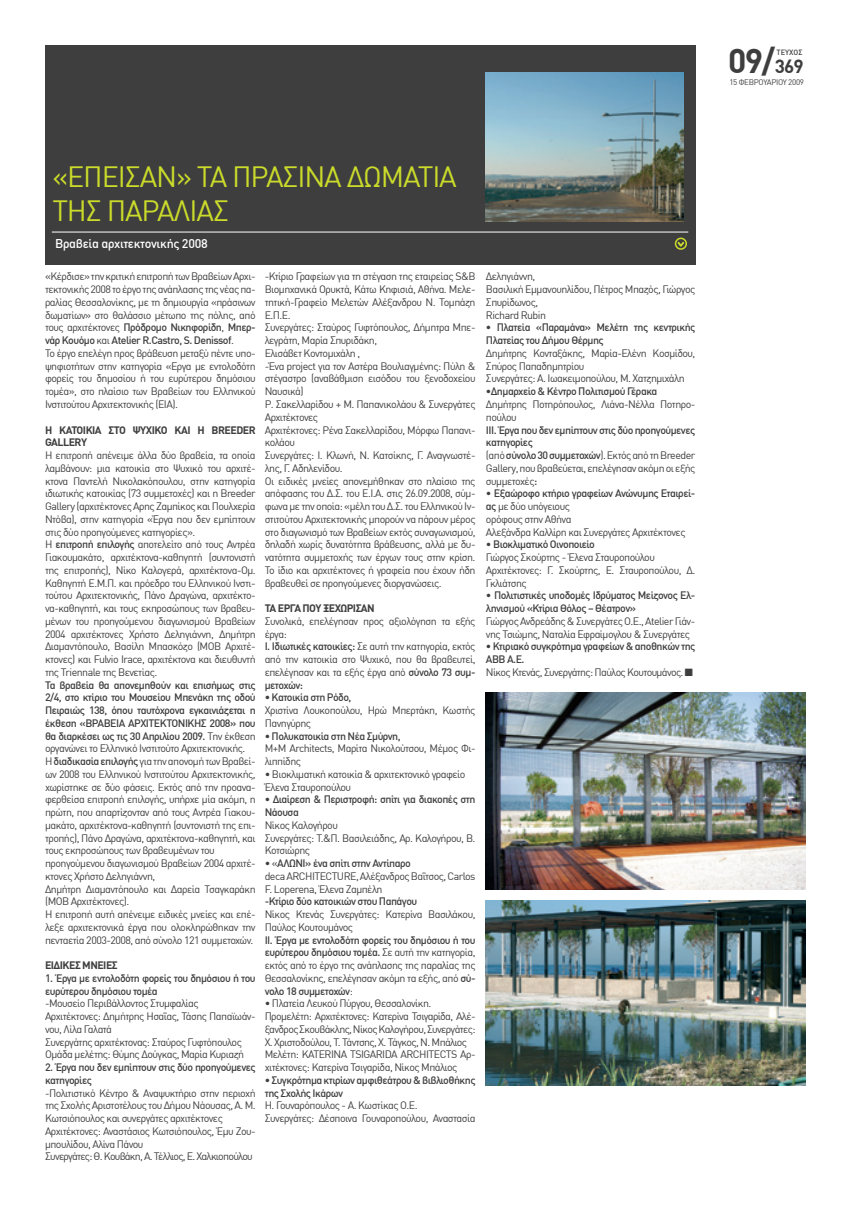
<style>
.page{position:relative;width:851px;height:1205px;background:#fff}
.page>*{position:absolute;margin:0;border:0;box-sizing:border-box;transform-origin:0 0}
.t1{font:700 33.75px "DIN Greek";color:#3e3e3f}
.t2{font:28.75px/34.5px "DIN Greek";letter-spacing:-.04em;color:#cadb2a}
.t3{font:500 12.5px "DIN Greek";letter-spacing:-.025em;color:#fff}
.t4{font:10.62px/12.8px "DIN Greek";letter-spacing:-.05em;color:#3e3e3f}
.t5{font:500 10.62px/12.8px "DIN Greek";letter-spacing:-.05em;color:#3e3e3f}
.t6{font:700 10.62px/12.8px "DIN Greek";letter-spacing:-.05em;color:#3e3e3f}
.t7{font:8px "DIN Greek";letter-spacing:-.04em;color:#3e3e3f}
.t8{font:500 7.5px "DIN Greek";color:#3e3e3f}
.s1{font-weight:500}
.s2{font-weight:400}
.s3{font-size:18.75px}
</style>
<div class="page">
<div style="left:45px;top:45px;width:650px;height:220px;background:#3e3e3f"></div>
<hr style="left:52px;top:232px;width:636px;height:1px;background:#fff">
<svg style="left:677px;top:241px;width:7px;height:6px"></svg>
<div style="left:674px;top:238px;width:13px;height:12px;border:2px solid #cadb2a;border-radius:50%"></div>
<img style="left:485px;top:73px;width:198px;height:148px">
<img style="left:486px;top:693px;width:319px;height:196px">
<img style="left:486px;top:900px;width:319px;height:185px">
<h2 class="t2" style="left:52px;top:159px;width:406px">«ΕΠΕΙΣΑΝ» ΤΑ ΠΡΑΣΙΝΑ ΔΩΜΑΤΙΑ<br>ΤΗΣ ΠΑΡΑΛΙΑΣ</h2>
<p class="t3" style="left:55px;top:236px;width:154px">Βραβεία αρχιτεκτονικής 2008</p>
<p class="t4" style="left:45px;top:270px;width:212px">«Κέρδισε» την κριτική επιτροπή των Βραβείων Αρχι&shy;τεκτονικής 2008 το έργο της ανάπλασης της νέας πα&shy;ραλίας Θεσσαλονίκης, με τη δημιουργία «πράσινων δωματίων» στο θαλάσσιο μέτωπο της πόλης, από τους αρχιτέκτονες <span class="s1">Πρόδρομο Νικηφορίδη</span>, <span class="s1">Μπερ&shy;νάρ Κουόμο</span> και <span class="s1">Atelier R.Castro, S. Denissof</span>.<br>Το έργο επελέγη προς βράβευση μεταξύ πέντε υπο&shy;ψηφιοτήτων στην κατηγορία «Εργα με εντολοδότη φορείς του δημοσίου ή του ευρύτερου δημόσιου τομέα», στο πλαίσιο των Βραβείων του Ελληνικού Ινστιτούτου Αρχιτεκτονικής (ΕΙΑ).</p>
<p class="t6" style="left:45px;top:423px;width:212px">Η ΚΑΤΟΙΚΙΑ ΣΤΟ ΨΥΧΙΚΟ ΚΑΙ Η BREEDER<br>GALLERY</p>
<p class="t4" style="left:45px;top:449px;width:212px">Η επιτροπή απένειμε άλλα δύο βραβεία, τα οποία λαμβάνουν: μια κατοικία στο Ψυχικό του αρχιτέ&shy;κτονα Παντελή Νικολακόπουλου, στην κατηγορία ιδιωτικής κατοικίας (73 συμμετοχές) και η Breeder Gallery (αρχιτέκτονες Αρης Ζαμπίκος και Πουλχερία Ντόβα), στην κατηγορία «Έργα που δεν εμπίπτουν στις δύο προηγούμενες κατηγορίες».<br>Η <span class="s1">επιτροπή επιλογής</span> αποτελείτο από τους Αντρέα Γιακουμακάτο, αρχιτέκτονα-καθηγητή (συντονιστή της επιτροπής), Νίκο Καλογερά, αρχιτέκτονα-Ομ.<br>Καθηγητή Ε.Μ.Π. και πρόεδρο του Ελληνικού Ινστι&shy;τούτου Αρχιτεκτονικής, Πάνο Δραγώνα, αρχιτέκτο&shy;να-καθηγητή, και τους εκπροσώπους των βραβευ&shy;μένων του προηγούμενου διαγωνισμού Βραβείων 2004 αρχιτέκτονες Χρήστο Δεληγιάννη, Δημήτρη Διαμαντόπουλο, Βασίλη Μπασκόζο (ΜΟΒ Αρχιτέ&shy;κτονες) και Fulvio Irace, αρχιτέκτονα και διευθυντή της Triennale της Βενετίας.</p>
<p class="t4" style="left:45px;top:678px;width:212px"><span class="s1">Τα βραβεία θα απονεμηθούν και επισήμως στις 2/4, στο κτίριο του Μουσείου Μπενάκη της οδού Πειραιώς 138, όπου ταυτόχρονα εγκαινιάζεται η έκθεση «ΒΡΑΒΕΙΑ ΑΡΧΙΤΕΚΤΟΝΙΚΗΣ 2008» που θα διαρκέσει ως τις 30 Απριλίου 2009.</span> Την έκθεση οργανώνει το Ελληνικό Ινστιτούτο Αρχιτεκτονικής.<br>Η <span class="s1">διαδικασία επιλογής</span> για την απονομή των Βραβεί&shy;ων 2008 του Ελληνικού Ινστιτούτου Αρχιτεκτονικής, χωρίστηκε σε δύο φάσεις. Εκτός από την προανα&shy;φερθείσα επιτροπή επιλογής, υπήρχε μία ακόμη, η πρώτη, που απαρτίζονταν από τους Αντρέα Γιακου&shy;μακάτο, αρχιτέκτονα-καθηγητή (συντονιστή της επι&shy;τροπής), Πάνο Δραγώνα, αρχιτέκτονα-καθηγητή, και τους εκπροσώπους των βραβευμένων του προηγούμενου διαγωνισμού Βραβείων 2004 αρχιτέ&shy;κτονες Χρήστο Δεληγιάννη,<br>Δημήτρη Διαμαντόπουλο και Δαρεία Τσαγκαράκη (MOB Αρχιτέκτονες).<br>Η επιτροπή αυτή απένειμε ειδικές μνείες και επέ&shy;λεξε αρχιτεκτονικά έργα που ολοκληρώθηκαν την πενταετία 2003-2008, από σύνολο 121 συμμετοχών.</p>
<p class="t6" style="left:45px;top:959px;width:74px">ΕΙΔΙΚΕΣ ΜΝΕΙΕΣ</p>
<p class="t5" style="left:45px;top:971px;width:212px">1. Έργα με εντολοδότη φορείς του δημόσιου ή του ευρύτερου δημόσιου τομέα</p>
<p class="t4" style="left:45px;top:997px;width:212px">-Μουσείο Περιβάλλοντος Στυμφαλίας Αρχιτέκτονες: Δημήτρης Ησαΐας, Τάσης Παπαϊωάν&shy;νου, Λίλα Γαλατά<br>Συνεργάτης αρχιτέκτονας: Σταύρος Γυφτόπουλος Ομάδα μελέτης: Θύμης Δούγκας, Μαρία Κυριαζή</p>
<p class="t5" style="left:45px;top:1061px;width:212px">2. Έργα που δεν εμπίπτουν στις δύο προηγούμενες κατηγορίες</p>
<p class="t4" style="left:45px;top:1086px;width:212px">-Πολιτιστικό Κέντρο &amp; Αναψυκτήριο στην περιοχή της Σχολής Αριστοτέλους του Δήμου Νάουσας, Α. Μ.<br>Κωτσιόπουλος και συνεργάτες αρχιτέκτονες Αρχιτέκτονες: Αναστάσιος Κωτσιόπουλος, Έμυ Ζου&shy;μπουλίδου, Αλίνα Πάνου<br>Συνεργάτες: Θ. Κουβάκη, Α. Τέλλιος, Ε. Χαλκιοπούλου</p>
<p class="t4" style="left:265px;top:270px;width:212px">-Κτίριο Γραφείων για τη στέγαση της εταιρείας S&amp;B Βιομηχανικά Ορυκτά, Κάτω Κηφισιά, Αθήνα. Μελε&shy;τητική-Γραφείο Μελετών Αλέξανδρου Ν. Τομπάζη Ε.Π.Ε.<br>Συνεργάτες: Σταύρος Γυφτόπουλος, Δήμητρα Μπε&shy;λεγράτη, Μαρία Σπυριδάκη,<br>Ελισάβετ Κοντομιχάλη ,<br>-Ένα project για τον Αστέρα Βουλιαγμένης: Πύλη &amp; στέγαστρο (αναβάθμιση εισόδου του ξενοδοχείου Ναυσικά)<br>Ρ. Σακελλαρίδου + Μ. Παπανικολάου &amp; Συνεργάτες Αρχιτέκτονες<br>Αρχιτέκτονες: Ρένα Σακελλαρίδου, Μόρφω Παπανι&shy;κολάου<br>Συνεργάτες: Ι. Κλωνή, Ν. Κατσίκης, Γ. Αναγνωστέ&shy;λης, Γ. Αδηλενίδου.<br>Οι ειδικές μνείες απονεμήθηκαν στο πλαίσιο της απόφασης του Δ.Σ. του Ε.Ι.Α. στις 26.09.2008, σύμ&shy;φωνα με την οποία: «μέλη του Δ.Σ. του Ελληνικού Ιν&shy;στιτούτου Αρχιτεκτονικής μπορούν να πάρουν μέρος στο διαγωνισμό των Βραβείων εκτός συναγωνισμού, δηλαδή χωρίς δυνατότητα βράβευσης, αλλά με δυ&shy;νατότητα συμμετοχής των έργων τους στην κρίση.<br>Το ίδιο και αρχιτέκτονες ή γραφεία που έχουν ήδη βραβευθεί σε προηγούμενες διοργανώσεις.</p>
<p class="t6" style="left:265px;top:602px;width:111px">ΤΑ ΕΡΓΑ ΠΟΥ ΞΕΧΩΡΙΣΑΝ</p>
<p class="t4" style="left:265px;top:615px;width:212px">Συνολικά, επελέγησαν προς αξιολόγηση τα εξής έργα:<br><span class="s1">Ι. Ιδιωτικές κατοικίες:</span> Σε αυτή την κατηγορία, εκτός από την κατοικία στο Ψυχικό, που θα βραβευτεί, επελέγησαν και τα εξής έργα από <span class="s1">σύνολο 73 συμ&shy;μετοχών:</span></p>
<p class="t5" style="left:265px;top:691px;width:88px">• Κατοικία στη Ρόδο,</p>
<p class="t4" style="left:265px;top:704px;width:212px">Χριστίνα Λουκοπούλου, Ηρώ Μπερτάκη, Κωστής<br>Πανηγύρης</p>
<p class="t5" style="left:265px;top:729px;width:137px">• Πολυκατοικία στη Νέα Σμύρνη,</p>
<p class="t4" style="left:265px;top:742px;width:212px">Μ+Μ Architects, Μαρίτα Νικολούτσου, Μέμος Φι&shy;λιππίδης</p>
<p class="t4" style="left:265px;top:768px;width:202px">• Βιοκλιματική κατοικία &amp; αρχιτεκτονικό γραφείο<br>Έλενα Σταυροπούλου</p>
<p class="t5" style="left:265px;top:793px;width:212px">• Διαίρεση &amp; Περιστροφή: σπίτι για διακοπές στη<br>Νάουσα</p>
<p class="t4" style="left:265px;top:819px;width:212px">Νίκος Καλογήρου<br>Συνεργάτες: Τ.&amp;Π. Βασιλειάδης, Αρ. Καλογήρου, Β.<br>Κοτσιώρης</p>
<p class="t4" style="left:265px;top:857px;width:212px">• «<span class="s1">ΑΛΩΝΙ» ένα σπίτι στην Αντίπαρο<br></span>deca ARCHITECTURE, Αλέξανδρος Βαΐτσος, Carlos<br>F. Loperena, Έλενα Ζαμπέλη</p>
<p class="t5" style="left:265px;top:895px;width:154px">-Κτίριο δύο κατοικιών στου Παπάγου</p>
<p class="t4" style="left:265px;top:908px;width:212px">Νίκος Κτενάς Συνεργάτες: Κατερίνα Βασιλάκου,<br>Παύλος Κουτουμάνος</p>
<p class="t4" style="left:265px;top:933px;width:212px;text-align:justify"><span class="s1">ΙΙ. Έργα με εντολοδότη φορείς του δημόσιου ή του ευρύτερου δημόσιου τομέα.</span> Σε αυτή την κατηγορία, εκτός από το έργο της ανάπλασης της παραλίας της Θεσσαλονίκης, επελέγησαν ακόμη τα εξής, από <span class="s1">σύ&shy;νολο 18 συμμετοχών</span>:</p>
<p class="t4" style="left:265px;top:997px;width:212px">• Πλατεία Λευκού Πύργου, Θεσσαλονίκη.<br>Προμελέτη: Αρχιτέκτονες: Κατερίνα Τσιγαρίδα, Αλέ&shy;ξανδρος Σκουβάκλης, Νίκος Καλογήρου, Συνεργάτες:<br>Χ. Χριστοδούλου, Τ. Τάντσης, Χ. Τάγκος, Ν. Μπάλιος Μελέτη: KATERINA TSIGARIDA ARCHITECTS Αρ&shy;χιτέκτονες: Κατερίνα Τσιγαρίδα, Νίκος Μπάλιος</p>
<p class="t5" style="left:265px;top:1073px;width:212px">• Συγκρότημα κτιρίων αμφιθεάτρου &amp; βιβλιοθήκης της Σχολής Ικάρων</p>
<p class="t4" style="left:265px;top:1099px;width:212px">Η. Γουναρόπουλος - Α. Κωστίκας Ο.Ε.<br>Συνεργάτες: Δέσποινα Γουναροπούλου, Αναστασία</p>
<p class="t4" style="left:486px;top:270px;width:211px">Δεληγιάννη,<br>Βασιλική Εμμανουηλίδου, Πέτρος Μπαζός, Γιώργος<br>Σπυρίδωνος,<br>Richard Rubin</p>
<p class="t5" style="left:486px;top:321px;width:211px">• Πλατεία «Παραμάνα» Μελέτη της κεντρικής<br>Πλατείας του Δήμου Θέρμης</p>
<p class="t4" style="left:486px;top:347px;width:211px">Δημήτρης Κονταξάκης, Μαρία-Ελένη Κοσμίδου,<br>Σπύρος Παπαδημητρίου<br>Συνεργάτες: Α. Ιωακειμοπούλου, Μ. Χατζημιχάλη</p>
<p class="t5" style="left:486px;top:385px;width:173px">•Δημαρχείο &amp; Κέντρο Πολιτισμού Γέρακα</p>
<p class="t4" style="left:486px;top:398px;width:211px">Δημήτρης Ποτηρόπουλος, Λιάνα-Νέλλα Ποτηρο&shy;πούλου</p>
<p class="t4" style="left:486px;top:423px;width:211px"><span class="s1">ΙΙΙ. Έργα που δεν εμπίπτουν στις δύο προηγούμενες κατηγορίες<br></span>(από <span class="s1">σύνολο 30 συμμετοχών</span>).Εκτός από τη Breeder Gallery, που βραβεύεται, επελέγησαν ακόμη οι εξής συμμετοχές<span class="s1">:</span></p>
<p class="t4" style="left:486px;top:487px;width:211px">• <span class="s1">Εξαώροφο κτήριο γραφείων Ανώνυμης Εταιρεί&shy;ας</span> με δύο υπόγειους<br>ορόφους στην Αθήνα<br>Αλεξάνδρα Καλλίρη και Συνεργάτες Αρχιτέκτονες</p>
<p class="t4" style="left:486px;top:538px;width:211px">• <span class="s1">Βιοκλιματικό Οινοποιείο<br></span>Γιώργος Σκούρτης - Έλενα Σταυροπούλου<br>Αρχιτέκτονες: Γ. Σκούρτης, Ε. Σταυροπούλου, Δ.<br>Γκλιάτσης</p>
<p class="t5" style="left:486px;top:589px;width:211px"><span class="s2">•</span> Πολιτιστικές υποδομές Ιδρύματος Μείζονος Ελ&shy;ληνισμού «Κτίρια Θόλος – Θέατρον»</p>
<p class="t4" style="left:486px;top:615px;width:211px">Γιώργος Ανδρεάδης &amp; Συνεργάτες Ο.Ε., Atelier Γιάν&shy;νης Τσιώμης, Ναταλία Εφραίμογλου &amp; Συνεργάτες</p>
<p class="t5" style="left:486px;top:640px;width:211px">• Κτιριακό συγκρότημα γραφείων &amp; αποθηκών της<br>ΑΒΒ Α.Ε.<br><span class="s2">Νίκος Κτενάς, Συνεργάτης: Παύλος Κουτουμάνος.</span> ■</p>
<h1 class="t1" style="left:728px;top:41px;width:77px">09/<span class="s3">369</span></h1>
<p class="t7" style="left:729px;top:78px;width:76px">15 ΦΕΒΡΟΥΑΡΙΟΥ 2009</p>
<p class="t8" style="left:776px;top:48px;width:27px">ΤΕΥΧΟΣ</p>
</div>
